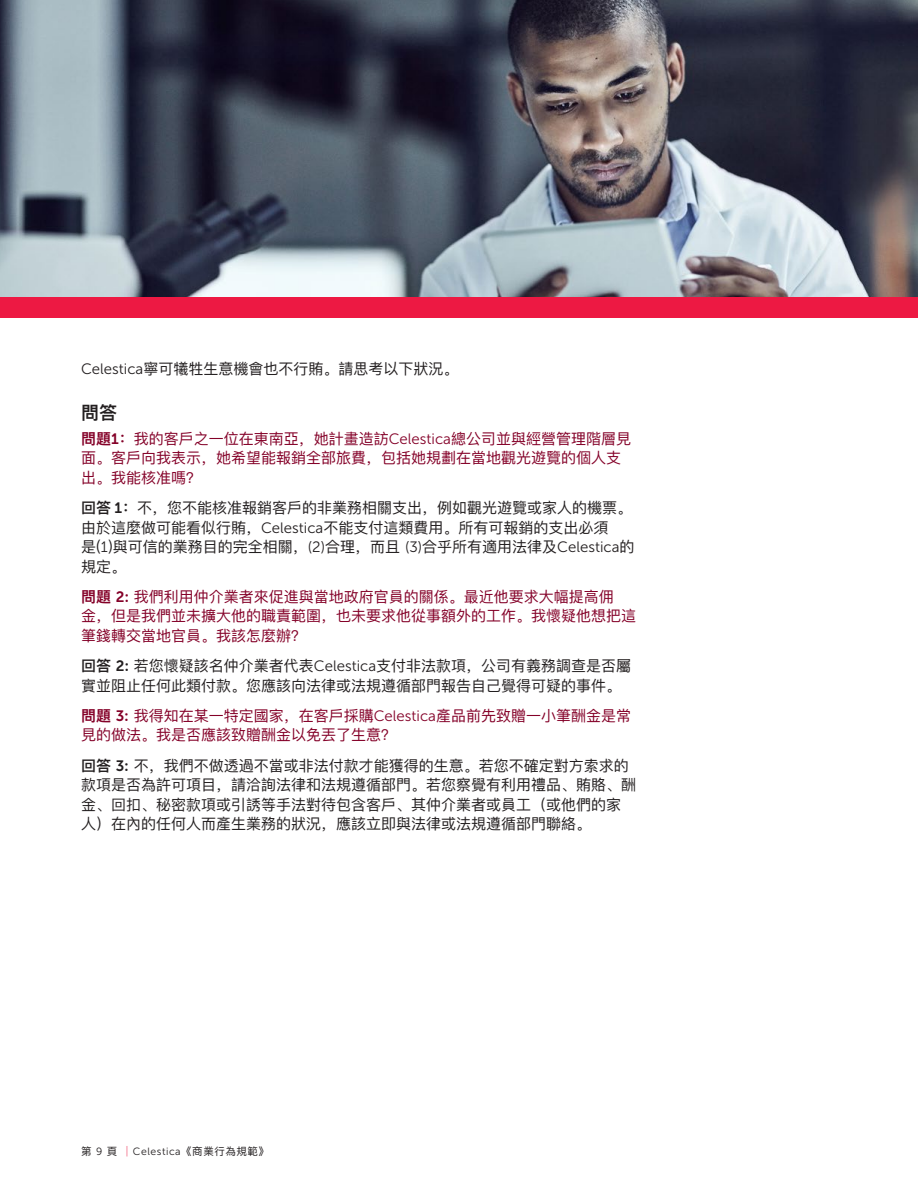
<style>
.page{position:relative;width:918px;height:1188px;background:#fff}
.page>*{position:absolute;margin:0;border:0;box-sizing:border-box;transform-origin:0 0}
.body_heads{font:600 18px "Ping Fang SC";color:#231f20}
.body{font:15px/19.5px "Ping Fang SC";color:#231f20}
.body-2{font:15px/19.5px "Ping Fang SC";color:#840128}
.t1{font:10.5px "Ping Fang SC";letter-spacing:.05em;color:#231f20}
.s1{font-family:"Museo Sans 300"}
.s2{font-weight:600}
.s3{font-family:"Museo Sans 700"}
.s4{color:#ed1943}
</style>
<div class="page">
<div style="left:0;top:292px;width:918px;height:26px;background:#ed1943"></div>
<img style="left:0;top:0;width:918px;height:297px">
<p class="body" style="left:81px;top:359px;width:379px"><span class="s1">Celestica</span>寧可犧牲生意機會也不行賄。請思考以下狀況。</p>
<p class="body_heads" style="left:81px;top:401px;width:37px">問答</p>
<p class="body-2" style="left:81px;top:428px;width:552px"><span class="s2">問題</span><span class="s3">1</span><span class="s2">：</span>我的客戶之一位在東南亞，她計畫造訪<span class="s1">Celestica</span>總公司並與經營管理階層見面。客戶向我表示，她希望能報銷全部旅費，包括她規劃在當地觀光遊覽的個人支出。我能核准嗎？</p>
<p class="body" style="left:81px;top:498px;width:555px"><span class="s2">回答</span> <span class="s3">1</span><span class="s2">：</span>不，您不能核准報銷客戶的非業務相關支出，例如觀光遊覽或家人的機票。由於這麼做可能看似行賄，<span class="s1">Celestica</span>不能支付這類費用。所有可報銷的支出必須是(<span class="s1">1</span>)與可信的業務目的完全相關，<span class="s1">(2)</span>合理，而且 <span class="s1">(3)</span>合乎所有適用法律及<span class="s1">Celestica</span>的規定。</p>
<p class="body-2" style="left:81px;top:587px;width:556px"><span class="s2">問題</span> <span class="s3">2</span><span class="s2">:</span> 我們利用仲介業者來促進與當地政府官員的關係。最近他要求大幅提高佣<br>金，但是我們並未擴大他的職責範圍，也未要求他從事額外的工作。我懷疑他想把這筆錢轉交當地官員。我該怎麼辦？</p>
<p class="body" style="left:81px;top:656px;width:552px"><span class="s2">回答</span> <span class="s3">2</span><span class="s2">:</span> 若您懷疑該名仲介業者代表<span class="s1">Celestica</span>支付非法款項，公司有義務調查是否屬實並阻止任何此類付款。您應該向法律或法規遵循部門報告自己覺得可疑的事件。</p>
<p class="body-2" style="left:81px;top:706px;width:552px"><span class="s2">問題</span> <span class="s3">3</span><span class="s2">:</span> 我得知在某一特定國家，在客戶採購<span class="s1">Celestica</span>產品前先致贈一小筆酬金是常見的做法。我是否應該致贈酬金以免丟了生意？</p>
<p class="body" style="left:81px;top:755px;width:556px"><span class="s2">回答</span> <span class="s3">3</span><span class="s2">:</span> 不，我們不做透過不當或非法付款才能獲得的生意。若您不確定對方索求的款項是否為許可項目，請洽詢法律和法規遵循部門。若您察覺有利用禮品、賄賂、酬金、回扣、秘密款項或引誘等手法對待包含客戶、其仲介業者或員工（或他們的家人）在內的任何人而產生業務的狀況，應該立即與法律或法規遵循部門聯絡。</p>
<p class="t1" style="left:81px;top:1145px;width:189px">第 <span class="s1">9</span> 頁 <span class="s4">│</span><span class="s1">Celestica</span>《商業行為規範》</p>
</div>
